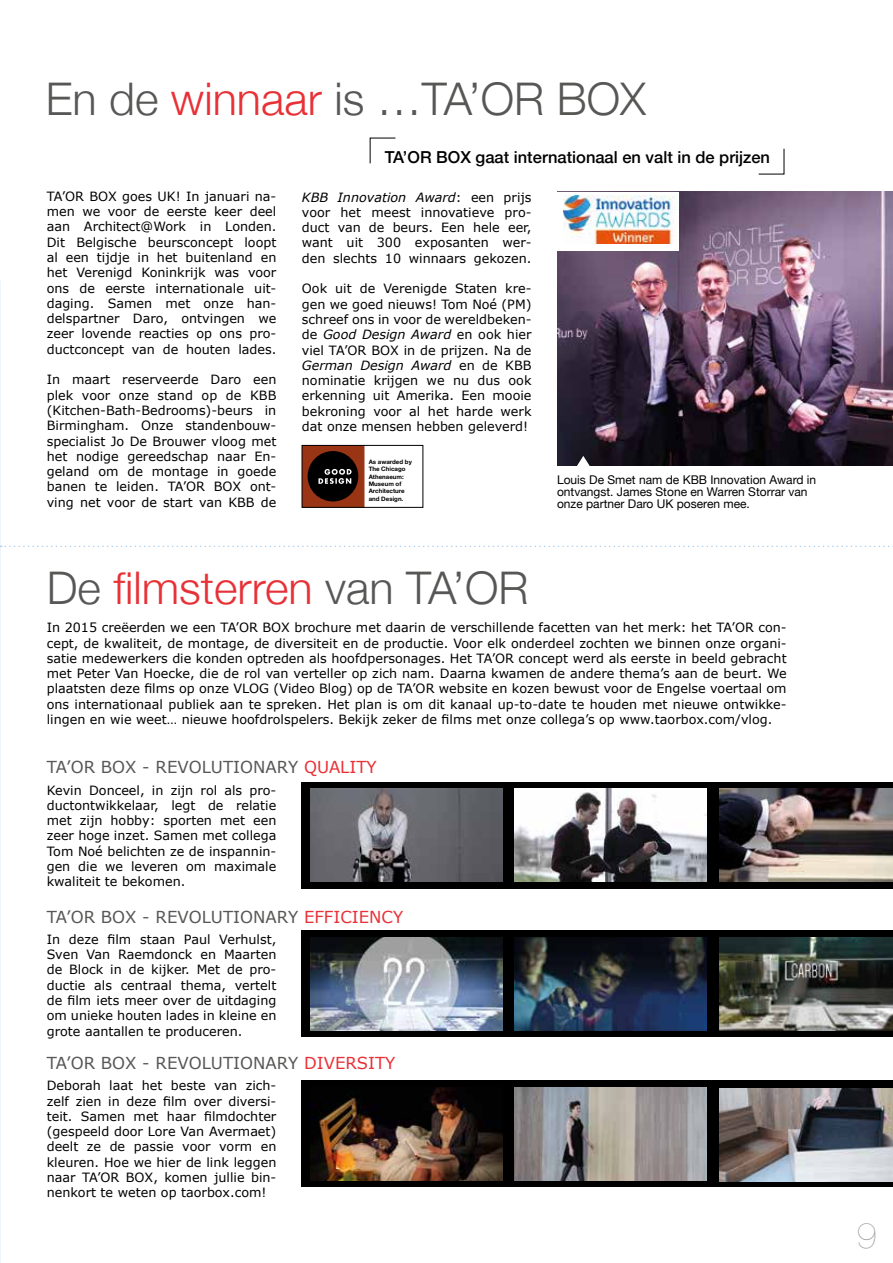
<style>
.page{position:relative;width:893px;height:1263px;background:#fff}
.page>*{position:absolute;margin:0;border:0;box-sizing:border-box;transform-origin:0 0}
.t1{font:300 45px "Helvetica Neue";color:#575756}
.t2{font:300 45px "Helvetica Neue";color:#e73137}
.t3{font:200 36px "Helvetica Neue";color:#9d9d9c}
.t4{font:16.5px "Verdana";color:#575756}
.t5{font:500 16.5px "Helvetica Neue";color:#000}
.t6{font:12.75px/15.3px "Verdana";color:#000;text-align:justify}
.t7{font:12px/12px "Helvetica Neue";color:#000}
.t8{font:700 6.15px/7.4px "Helvetica Neue";color:#000}
.s1{color:#e73137}
.s2{font-style:italic}
.s3{color:#575756}
</style>
<div class="page">
<div style="left:302px;top:782px;width:591px;height:106px;background:#000"></div>
<div style="left:302px;top:1080px;width:591px;height:107px;background:#000"></div>
<div style="left:302px;top:931px;width:591px;height:106px;background:#000"></div>
<img style="left:557px;top:192px;width:336px;height:274px">
<div style="left:557px;top:192px;width:121px;height:58px;background:#fff"></div>
<img style="left:564px;top:195px;width:112px;height:48px">
<div style="left:302px;top:445px;width:62px;height:62px;background:#993515"></div>
<div style="left:308px;top:451px;width:50px;height:50px;background:#000;border-radius:50%"></div>
<svg style="left:318px;top:469px;width:34px;height:15px"></svg>
<div style="left:302px;top:445px;width:121px;height:62px;border:1px solid #000"></div>
<img style="left:310px;top:789px;width:192px;height:93px">
<img style="left:310px;top:1087px;width:192px;height:93px">
<img style="left:310px;top:937px;width:192px;height:93px">
<img style="left:515px;top:789px;width:192px;height:93px">
<img style="left:515px;top:1087px;width:192px;height:93px">
<img style="left:515px;top:937px;width:192px;height:93px">
<img style="left:719px;top:789px;width:174px;height:93px">
<img style="left:719px;top:1088px;width:174px;height:93px">
<img style="left:719px;top:937px;width:174px;height:93px">
<svg style="left:576px;top:456px;width:15px;height:10px"></svg>
<svg style="left:370px;top:138px;width:26px;height:26px"></svg>
<svg style="left:758px;top:148px;width:26px;height:26px"></svg>
<svg style="left:1px;top:546px;width:892px;height:1px"></svg>
<h1 class="t1" style="left:46px;top:62px;width:601px">En de <span class="s1">winnaar</span> is …TA’OR BOX</h1>
<p class="t6" style="left:47px;top:188px;width:231px">TA’OR BOX goes UK! In januari na&shy;men we voor de eerste keer deel aan Architect@Work in Londen.<br>Dit Belgische beursconcept loopt al een tijdje in het buitenland en het Verenigd Koninkrijk was voor ons de eerste internationale uit&shy;daging. Samen met onze han&shy;delspartner Daro, ontvingen we zeer lovende reacties op ons pro&shy;ductconcept van de houten lades.</p>
<p class="t6" style="left:47px;top:372px;width:231px">In maart reserveerde Daro een plek voor onze stand op de KBB (Kitchen-Bath-Bedrooms)-beurs in Birmingham. Onze standenbouw&shy;specialist Jo De Brouwer vloog met het nodige gereedschap naar En&shy;geland om de montage in goede banen te leiden. TA’OR BOX ont&shy;ving net voor de start van KBB de</p>
<p class="t5" style="left:385px;top:144px;width:387px">TA’OR BOX gaat internationaal en valt in de prijzen</p>
<p class="t6" style="left:302px;top:189px;width:231px"><span class="s2">KBB Innovation Award</span>: een prijs voor het meest innovatieve pro&shy;duct van de beurs. Een hele eer, want uit 300 exposanten wer&shy;den slechts 10 winnaars gekozen.</p>
<p class="t6" style="left:302px;top:281px;width:231px">Ook uit de Verenigde Staten kre&shy;gen we goed nieuws! Tom Noé (PM) schreef ons in voor de wereldbeken&shy;de <span class="s2">Good Design Award</span> en ook hier viel TA’OR BOX in de prijzen. Na de <span class="s2">German Design Award</span> en de KBB nominatie krijgen we nu dus ook erkenning uit Amerika. Een mooie bekroning voor al het harde werk dat onze mensen hebben geleverd!</p>
<p class="t8" style="left:369px;top:458px;width:45px">As awarded by<br>The Chicago<br>Athenaeum:<br>Museum of<br>Architecture and Design.</p>
<p class="t7" style="left:557px;top:474px;width:261px">Louis De Smet nam de KBB Innovation Award in ontvangst. James Stone en Warren Storrar van onze partner Daro UK poseren mee.</p>
<h1 class="t2" style="left:47px;top:552px;width:483px"><span class="s3">De</span> filmsterren <span class="s3">van TA’OR</span></h1>
<p class="t6" style="left:47px;top:620px;width:741px">In 2015 creëerden we een TA’OR BOX brochure met daarin de verschillende facetten van het merk: het TA’OR con&shy;cept, de kwaliteit, de montage, de diversiteit en de productie. Voor elk onderdeel zochten we binnen onze organi&shy;satie medewerkers die konden optreden als hoofdpersonages. Het TA’OR concept werd als eerste in beeld gebracht met Peter Van Hoecke, die de rol van verteller op zich nam. Daarna kwamen de andere thema’s aan de beurt. We plaatsten deze films op onze VLOG (Video Blog) op de TA’OR website en kozen bewust voor de Engelse voertaal om ons internationaal publiek aan te spreken. Het plan is om dit kanaal up-to-date te houden met nieuwe ontwikke&shy;lingen en wie weet… nieuwe hoofdrolspelers. Bekijk zeker de films met onze collega’s op www.taorbox.com/vlog.</p>
<p class="t4" style="left:47px;top:755px;width:331px">TA’OR BOX - REVOLUTIONARY <span class="s1">QUALITY</span></p>
<p class="t6" style="left:47px;top:782px;width:231px">Kevin Donceel, in zijn rol als pro&shy;ductontwikkelaar, legt de relatie met zijn hobby: sporten met een zeer hoge inzet. Samen met collega Tom Noé belichten ze de inspannin&shy;gen die we leveren om maximale kwaliteit te bekomen.</p>
<p class="t4" style="left:47px;top:906px;width:358px">TA’OR BOX - REVOLUTIONARY <span class="s1">EFFICIENCY</span></p>
<p class="t6" style="left:47px;top:931px;width:231px">In deze film staan Paul Verhulst, Sven Van Raemdonck en Maarten de Block in de kijker. Met de pro&shy;ductie als centraal thema, vertelt de film iets meer over de uitdaging om unieke houten lades in kleine en grote aantallen te produceren.</p>
<p class="t4" style="left:47px;top:1052px;width:350px">TA’OR BOX - REVOLUTIONARY <span class="s1">DIVERSITY</span></p>
<p class="t6" style="left:47px;top:1078px;width:231px">Deborah laat het beste van zich&shy;zelf zien in deze film over diversi&shy;teit. Samen met haar filmdochter (gespeeld door Lore Van Avermaet) deelt ze de passie voor vorm en kleuren. Hoe we hier de link leggen naar TA’OR BOX, komen jullie bin&shy;nenkort te weten op taorbox.com!</p>
<h2 class="t3" style="left:857px;top:1207px;width:22px">9</h2>
</div>
